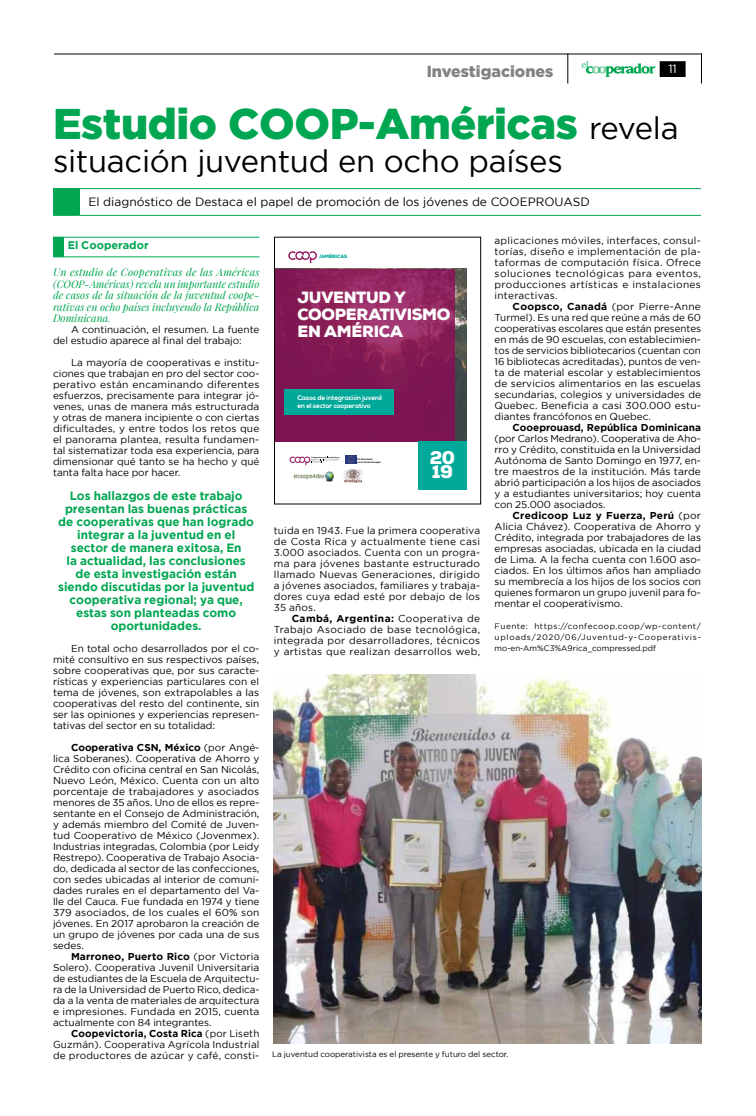
<style>
.page{position:relative;width:756px;height:1116px;background:#fff}
.page>*{position:absolute;margin:0;border:0;box-sizing:border-box;transform-origin:0 0}
.t1{font:900 43px "Gotham";letter-spacing:-.01em;color:#00a651}
.t2{font:31px "Gotham";letter-spacing:-.01em;color:#000}
.t3{font:900 18.2px/14.2px "Nexa W01";color:#fff}
.t4{font:900 16.2px/16.9px "Nexa W01";letter-spacing:-.02em;color:#fff}
.t5{font:900 16px "Gotham";color:#808285}
.t6{font:700 12px/13px "Gotham";color:#00a651;text-align:center}
.t7{font:12px "Gotham";color:#000}
.t8{font:12px "Gotham";color:#fff}
.t9{font:700 11px "Gotham";color:#00a651}
.t10{font:italic 10.5px/11.5px "Playfair Display";color:#00a651;text-align:justify}
.t11{font:10px/11px "Gotham";color:#000;text-align:justify}
.t12{font:700 10px "Gotham";color:#000}
.t13{font:8px/11px "Gotham";color:#000;text-align:justify}
.t14{font:700 6.7px/8.1px "Nexa";letter-spacing:-.015em;color:#fff}
.t15{font:900 4.7px "Nexa W01";letter-spacing:-.005em;color:#00a99a}
.t16{font:700 2.3px/2.8px "Helvetica";color:#000}
.s1{font-weight:400;font-size:31px;color:#000}
.s2{font-weight:700}
</style>
<div class="page">
<hr style="left:54px;top:54px;width:648px;height:1px;background:#000">
<svg style="left:581px;top:61px;width:75px;height:16px"></svg>
<div style="left:660px;top:62px;width:25px;height:14px;background:#000"></div>
<div style="left:660px;top:61px;width:26px;height:16px;border:1px solid #000"></div>
<hr style="left:701px;top:54px;width:1px;height:30px;background:#000">
<hr style="left:567px;top:54px;width:1px;height:30px;background:#000">
<hr style="left:80px;top:188px;width:621px;height:1px;background:#00a651">
<svg style="left:53px;top:188px;width:27px;height:28px"></svg>
<hr style="left:80px;top:215px;width:621px;height:1px;background:#00a651">
<div style="left:53px;top:237px;width:11px;height:20px;background:#00a651"></div>
<hr style="left:64px;top:237px;width:195px;height:1px;background:#00a651">
<hr style="left:64px;top:256px;width:195px;height:1px;background:#00a651">
<img style="left:455px;top:269px;width:12px;height:173px">
<svg style="left:276px;top:269px;width:179px;height:173px;background:#861e58"></svg>
<div style="left:418px;top:442px;width:49px;height:48px;background:#00a899"></div>
<div style="left:285px;top:389px;width:109px;height:26px;background:#00a899"></div>
<img style="left:343px;top:469px;width:20px;height:14px">
<img style="left:294px;top:471px;width:40px;height:10px">
<svg style="left:290px;top:456px;width:66px;height:9px"></svg>
<svg style="left:288px;top:251px;width:29px;height:12px"></svg>
<div style="left:274px;top:237px;width:207px;height:267px;border:1px solid #000"></div>
<img style="left:273px;top:675px;width:429px;height:369px">
<p class="t8" style="left:668px;top:62px;width:10px">11</p>
<h3 class="t5" style="left:427px;top:62px;width:128px">Investigaciones</h3>
<h1 class="t1" style="left:53px;top:99px;width:627px">Estudio COOP-Américas <span class="s1">revela</span></h1>
<h2 class="t2" style="left:53px;top:144px;width:511px">situación juventud en ocho países</h2>
<p class="t7" style="left:88px;top:195px;width:503px">El diagnóstico de Destaca el papel de promoción de los jóvenes de COOEPROUASD</p>
<p class="t9" style="left:68px;top:239px;width:82px">El Cooperador</p>
<p class="t10" style="left:53px;top:266px;width:208px">Un estudio de Cooperativas de las Américas (COOP-Américas) revela un importante estudio de casos de la situación de la juventud coope&shy;rativas en ocho países incluyendo la República Dominicana.</p>
<p class="t11" style="left:53px;top:324px;width:208px;text-indent:18px">A continuación, el resumen. La fuente del estudio aparece al final del trabajo:</p>
<p class="t11" style="left:53px;top:357px;width:208px;text-indent:18px">La mayoría de cooperativas e institu&shy;ciones que trabajan en pro del sector coo&shy;perativo están encaminando diferentes esfuerzos, precisamente para integrar jó&shy;venes, unas de manera más estructurada y otras de manera incipiente o con ciertas dificultades, y entre todos los retos que el panorama plantea, resulta fundamen&shy;tal sistematizar toda esa experiencia, para dimensionar qué tanto se ha hecho y qué tanta falta hace por hacer.</p>
<p class="t6" style="left:58px;top:489px;width:198px">Los hallazgos de este trabajo presentan las buenas prácticas de cooperativas que han logrado integrar a la juventud en el sector de manera exitosa, En<br>la actualidad, las conclusiones de esta investigación están siendo discutidas por la juventud cooperativa regional; ya que, estas son planteadas como oportunidades.</p>
<p class="t11" style="left:53px;top:643px;width:208px;text-indent:18px">En total ocho desarrollados por el co&shy;mité consultivo en sus respectivos países, sobre cooperativas que, por sus caracte&shy;rísticas y experiencias particulares con el tema de jóvenes, son extrapolables a las cooperativas del resto del continente, sin ser las opiniones y experiencias represen&shy;tativas del sector en su totalidad:</p>
<p class="t11" style="left:53px;top:742px;width:208px;text-indent:18px"><span class="s2">Cooperativa CSN, México</span> (por Angé&shy;lica Soberanes). Cooperativa de Ahorro y Crédito con oficina central en San Nicolás, Nuevo León, México. Cuenta con un alto porcentaje de trabajadores y asociados menores de 35 años. Uno de ellos es repre&shy;sentante en el Consejo de Administración, y además miembro del Comité de Juven&shy;tud Cooperativo de México (Jovenmex).<br>Industrias integradas, Colombia (por Leidy Restrepo). Cooperativa de Trabajo Asocia&shy;do, dedicada al sector de las confecciones, con sedes ubicadas al interior de comuni&shy;dades rurales en el departamento del Va&shy;lle del Cauca. Fue fundada en 1974 y tiene 379 asociados, de los cuales el 60% son jóvenes. En 2017 aprobaron la creación de un grupo de jóvenes por cada una de sus sedes.</p>
<p class="t11" style="left:53px;top:951px;width:208px;text-indent:18px"><span class="s2">Marroneo, Puerto Rico</span> (por Victoria Solero). Cooperativa Juvenil Universitaria de estudiantes de la Escuela de Arquitectu&shy;ra de la Universidad de Puerto Rico, dedica&shy;da a la venta de materiales de arquitectura e impresiones. Fundada en 2015, cuenta actualmente con 84 integrantes.</p>
<p class="t11" style="left:53px;top:1028px;width:208px;text-indent:18px"><span class="s2">Coopevictoria, Costa Rica</span> (por Liseth Guzmán). Cooperativa Agrícola Industrial de productores de azúcar y café, consti-</p>
<p class="t11" style="left:495px;top:235px;width:208px">aplicaciones móviles, interfaces, consul&shy;torías, diseño e implementación de pla&shy;taformas de computación física. Ofrece soluciones tecnológicas para eventos, producciones artísticas e instalaciones interactivas.</p>
<p class="t11" style="left:495px;top:301px;width:208px;text-indent:18px"><span class="s2">Coopsco, Canadá</span> (por Pierre-Anne Turmel). Es una red que reúne a más de 60 cooperativas escolares que están presentes en más de 90 escuelas, con establecimien&shy;tos de servicios bibliotecarios (cuentan con 16 bibliotecas acreditadas), puntos de ven&shy;ta de material escolar y establecimientos de servicios alimentarios en las escuelas secundarias, colegios y universidades de Quebec. Beneficia a casi 300.000 estu&shy;diantes francófonos en Quebec.</p>
<p class="t12" style="left:513px;top:422px;width:190px">Cooeprouasd, República Dominicana</p>
<p class="t11" style="left:495px;top:433px;width:208px">(por Carlos Medrano). Cooperativa de Aho&shy;rro y Crédito, constituida en la Universidad Autónoma de Santo Domingo en 1977, en&shy;tre maestros de la institución. Más tarde abrió participación a los hijos de asociados y a estudiantes universitarios; hoy cuenta con 25.000 asociados.</p>
<p class="t11" style="left:495px;top:510px;width:208px;text-indent:18px"><span class="s2">Credicoop Luz y Fuerza, Perú</span> (por Alicia Chávez). Cooperativa de Ahorro y Crédito, integrada por trabajadores de las empresas asociadas, ubicada en la ciudad de Lima. A la fecha cuenta con 1.600 aso&shy;ciados. En los últimos años han ampliado su membrecía a los hijos de los socios con quienes formaron un grupo juvenil para fo&shy;mentar el cooperativismo.</p>
<p class="t13" style="left:495px;top:621px;width:208px">Fuente: https://confecoop.coop/wp-content/ uploads/2020/06/Juventud-y-Cooperativis&shy;mo-en-Am%C3%A9rica_compressed.pdf</p>
<p class="t15" style="left:319px;top:253px;width:30px">/AMÉRICAS</p>
<h3 class="t4" style="left:297px;top:290px;width:155px">JUVENTUD Y<br>COOPERATIVISMO<br>EN AMÉRICA</h3>
<p class="t14" style="left:297px;top:394px;width:86px">Casos de integración juvenil en el sector cooperativo</p>
<h3 class="t3" style="left:430px;top:451px;width:27px">20<br>19</h3>
<p class="t16" style="left:357px;top:458px;width:25px">Co-financiado<br>por la Unión Europea</p>
<p class="t11" style="left:274px;top:525px;width:208px">tuida en 1943. Fue la primera cooperativa de Costa Rica y actualmente tiene casi 3.000 asociados. Cuenta con un progra&shy;ma para jóvenes bastante estructurado llamado Nuevas Generaciones, dirigido a jóvenes asociados, familiares y trabaja&shy;dores cuya edad esté por debajo de los 35 años.</p>
<p class="t11" style="left:274px;top:613px;width:208px;text-indent:18px"><span class="s2">Cambá, Argentina:</span> Cooperativa de Trabajo Asociado de base tecnológica, integrada por desarrolladores, técnicos y artistas que realizan desarrollos web,</p>
<p class="t13" style="left:272px;top:1049px;width:238px">La juventud cooperativista es el presente y futuro del sector.</p>
</div>
